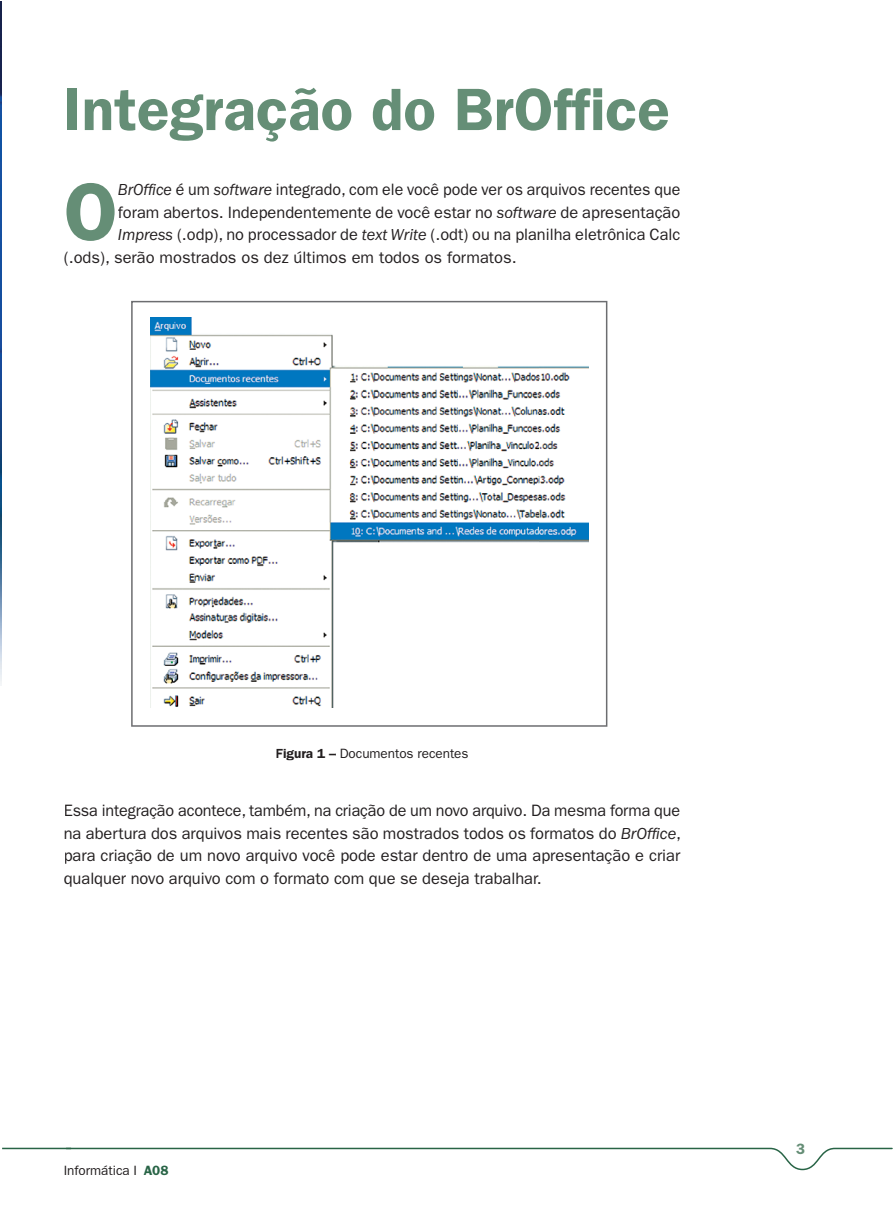
<style>
.page{position:relative;width:893px;height:1212px;background:#fff}
.page>*{position:absolute;margin:0;border:0;box-sizing:border-box;transform-origin:0 0}
.t1{font:600 82.05px "Franklin Gothic LT";color:#658e76}
.t2{font:600 60px "Franklin Gothic LT";color:#658e76}
.t3{font:16.5px/22.5px "Franklin Gothic LT";color:#231f20;text-align:justify}
.t4{font:600 15px "Franklin Gothic LT";color:#658e76}
.t5{font:13.5px "Franklin Gothic LT";letter-spacing:-.005em;color:#231f20}
.s1{font-style:italic}
.s2{font-weight:600}
.s3{font-weight:600;color:#286446}
</style>
<div class="page">
<img style="left:0;top:1px;width:1px;height:685px">
<svg style="left:131px;top:301px;width:476px;height:426px"></svg>
<img style="left:150px;top:317px;width:438px;height:391px">
<svg style="left:65px;top:1147px;width:828px;height:24px"></svg>
<hr style="left:2px;top:1148px;width:69px;height:1px;background:#286446">
<h2 class="t2" style="left:64px;top:74px;width:608px">Integração do BrOffice</h2>
<h1 class="t1" style="left:64px;top:163px;width:56px">O</h1>
<p class="t3" style="left:118px;top:178px;width:564px"><span class="s1">BrOffice</span> é um <span class="s1">software</span> integrado, com ele você pode ver os arquivos recentes que</p>
<p class="t3" style="left:118px;top:201px;width:564px">foram abertos. Independentemente de você estar no <span class="s1">software</span> de apresentação</p>
<p class="t3" style="left:118px;top:223px;width:564px"><span class="s1">Impress</span> (.odp), no processador de <span class="s1">text Write</span> (.odt) ou na planilha eletrônica Calc</p>
<p class="t3" style="left:64px;top:246px;width:454px">(.ods), serão mostrados os dez últimos em todos os formatos.</p>
<p class="t5" style="left:276px;top:746px;width:194px"><span class="s2">Figura 1 –</span> Documentos recentes</p>
<p class="t3" style="left:64px;top:800px;width:619px">Essa integração acontece, também, na criação de um novo arquivo. Da mesma forma que na abertura dos arquivos mais recentes são mostrados todos os formatos do <span class="s1">BrOffice</span>, para criação de um novo arquivo você pode estar dentro de uma apresentação e criar qualquer novo arquivo com o formato com que se deseja trabalhar.</p>
<p class="t5" style="left:64px;top:1162px;width:106px">Informática I <span class="s3">A08</span></p>
<p class="t4" style="left:796px;top:1140px;width:10px">3</p>
</div>
